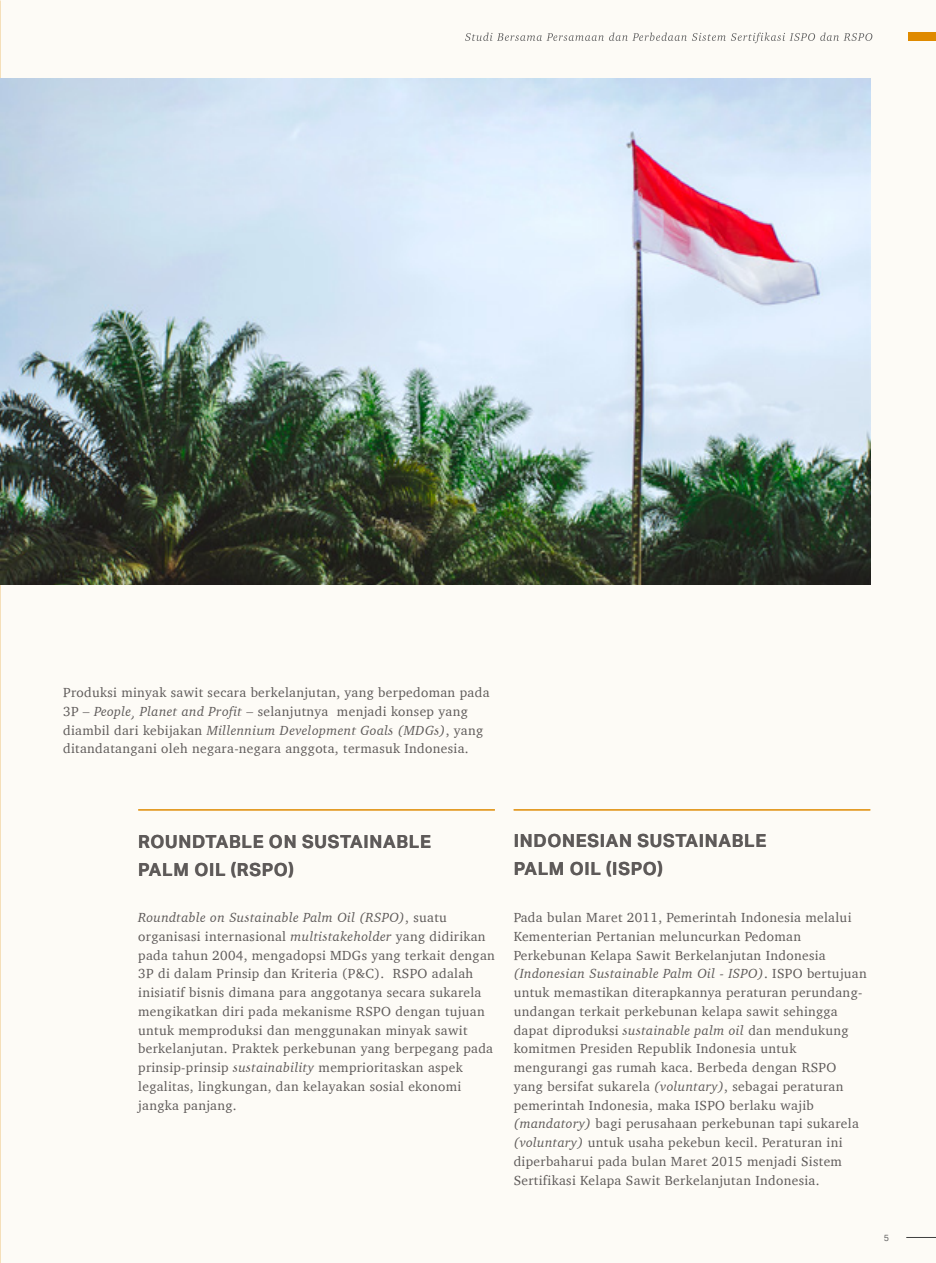
<style>
.page{position:relative;width:936px;height:1263px;background:#fff}
.page>*{position:absolute;margin:0;border:0;box-sizing:border-box;transform-origin:0 0}
.t1{font:700 18px/28px "Aktiv Grotesk Corp";letter-spacing:.04em;color:#5e5a59}
.t2{font:13.5px/18.8px "Charter";letter-spacing:.025em;color:#5e5a59}
.t3{font:9px "Aktiv Grotesk Corp";color:#676767}
.s1{font-style:italic}
</style>
<div class="page">
<div style="left:0;top:0;width:935px;height:1263px;background:#fdfbf6"></div>
<img style="left:0;top:0;width:1px;height:1263px">
<img style="left:0;top:78px;width:870px;height:507px">
<hr style="left:138px;top:810px;width:357px;height:1px;background:#df8a00">
<hr style="left:513px;top:810px;width:357px;height:1px;background:#df8a00">
<div style="left:907px;top:32px;width:28px;height:9px;background:#df8a00"></div>
<svg style="left:906px;top:1237px;width:29px;height:1px"></svg>
<svg style="left:465px;top:33px;width:407px;height:10px"></svg>
<p class="t2" style="left:63px;top:683px;width:428px">Produksi minyak sawit secara berkelanjutan, yang berpedoman pada 3P – <span class="s1">People, Planet and Profit</span> – selanjutnya menjadi konsep yang diambil dari kebijakan <span class="s1">Millennium Development Goals (MDGs)</span>, yang ditandatangani oleh negara-negara anggota, termasuk Indonesia.</p>
<h1 class="t1" style="left:138px;top:827px;width:294px">ROUNDTABLE ON SUSTAINABLE<br>PALM OIL (RSPO)</h1>
<h1 class="t1" style="left:513px;top:826px;width:254px">INDONESIAN SUSTAINABLE<br>PALM OIL (ISPO)</h1>
<p class="t2" style="left:138px;top:908px;width:358px"><span class="s1">Roundtable on Sustainable Palm Oil (RSPO)</span>, suatu organisasi internasional <span class="s1">multistakeholder</span> yang didirikan pada tahun 2004, mengadopsi MDGs yang terkait dengan 3P di dalam Prinsip dan Kriteria (P&amp;C). RSPO adalah inisiatif bisnis dimana para anggotanya secara sukarela mengikatkan diri pada mekanisme RSPO dengan tujuan untuk memproduksi dan menggunakan minyak sawit berkelanjutan. Praktek perkebunan yang berpegang pada prinsip-prinsip <span class="s1">sustainability</span> memprioritaskan aspek legalitas, lingkungan, dan kelayakan sosial ekonomi jangka panjang.</p>
<p class="t2" style="left:513px;top:908px;width:354px">Pada bulan Maret 2011, Pemerintah Indonesia melalui Kementerian Pertanian meluncurkan Pedoman Perkebunan Kelapa Sawit Berkelanjutan Indonesia <span class="s1">(Indonesian Sustainable Palm Oil - ISPO)</span>. ISPO bertujuan untuk memastikan diterapkannya peraturan perundang&shy;undangan terkait perkebunan kelapa sawit sehingga dapat diproduksi <span class="s1">sustainable palm oil</span> dan mendukung komitmen Presiden Republik Indonesia untuk mengurangi gas rumah kaca. Berbeda dengan RSPO yang bersifat sukarela <span class="s1">(voluntary)</span>, sebagai peraturan pemerintah Indonesia, maka ISPO berlaku wajib <span class="s1">(mandatory)</span> bagi perusahaan perkebunan tapi sukarela <span class="s1">(voluntary)</span> untuk usaha pekebun kecil. Peraturan ini diperbaharui pada bulan Maret 2015 menjadi Sistem Sertifikasi Kelapa Sawit Berkelanjutan Indonesia.</p>
<p class="t3" style="left:883px;top:1232px;width:7px">5</p>
</div>
